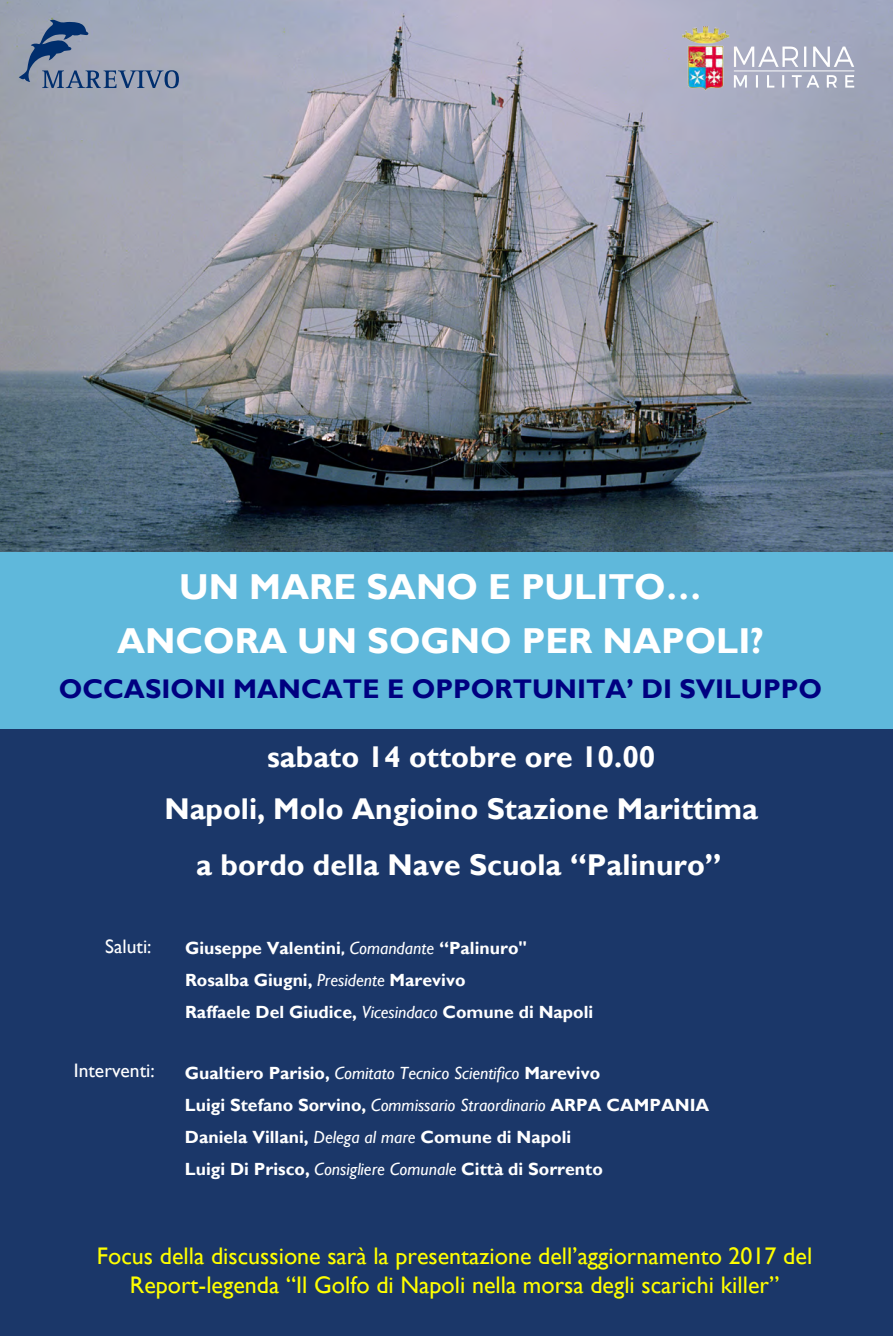
<style>
.page{position:relative;width:893px;height:1336px;background:#fff}
.page>*{position:absolute;margin:0;border:0;box-sizing:border-box;transform-origin:0 0}
.t1{font:700 36px/54px "Gill Sans";color:#fff;text-align:center}
.t2{font:700 30px/52.7px "Gill Sans";color:#fff;text-align:center}
.t3{font:700 27px "Gill Sans";color:#000080}
.t4{font:24px/28.8px "Gill Sans";color:#ff0;text-align:center}
.t5{font:19.5px "Gill Sans";color:#fff}
.t6{font:700 17.7px/32px "Gill Sans";color:#fff}
.s1{font-family:"DIN Next LT Pro"}
.s2{font-weight:400;font-style:italic}
</style>
<div class="page">
<img style="left:0;top:0;width:893px;height:551px">
<div style="left:0;top:728px;width:893px;height:607px;background:#1b3769"></div>
<svg style="left:19px;top:18px;width:160px;height:70px;background:#8491a9"></svg>
<div style="left:0;top:551px;width:893px;height:177px;background:#5fb8db"></div>
<img style="left:682px;top:27px;width:179px;height:65px">
<h1 class="t1" style="left:117px;top:561px;width:648px">UN MARE SANO E PULITO…<br>ANCORA UN SOGNO PER NAPOLI?</h1>
<h3 class="t3" style="left:59px;top:672px;width:765px">OCCASIONI MANCATE E OPPORTUNITA’ DI SVILUPPO</h3>
<h2 class="t2" style="left:164px;top:731px;width:595px">sabato 14 ottobre ore 10.00<br>Napoli, Molo Angioino Stazione Marittima</h2>
<h2 class="t2" style="left:196px;top:839px;width:527px">a bordo della Nave Scuola “Palinuro”</h2>
<p class="t5" style="left:105px;top:934px;width:48px">Saluti:</p>
<p class="t5" style="left:74px;top:1059px;width:82px">Interventi:</p>
<p class="t6" style="left:185px;top:932px;width:410px">Giuseppe Valentini<span class="s1">,</span> <span class="s2">Comandante</span> “Palinuro"<br>Rosalba Giugni, <span class="s2">Presidente</span> Marevivo<br>Raffaele Del Giudice, <span class="s2">Vicesindaco</span> Comune di Napoli</p>
<p class="t6" style="left:185px;top:1057px;width:526px">Gualtiero Parisio, <span class="s2">Comitato Tecnico Scientifico</span> Marevivo<br>Luigi Stefano Sorvino, <span class="s2">Commissario Straordinario</span> ARPA CAMPANIA Daniela Villani, <span class="s2">Delega al mare</span> Comune di Napoli<br>Luigi Di Prisco, <span class="s2">Consigliere Comunale</span> Città di Sorrento</p>
<h3 class="t4" style="left:97px;top:1242px;width:717px">Focus della discussione sarà la presentazione dell’aggiornamento 2017 del<br>Report-legenda “Il Golfo di Napoli nella morsa degli scarichi killer”</h3>
</div>
